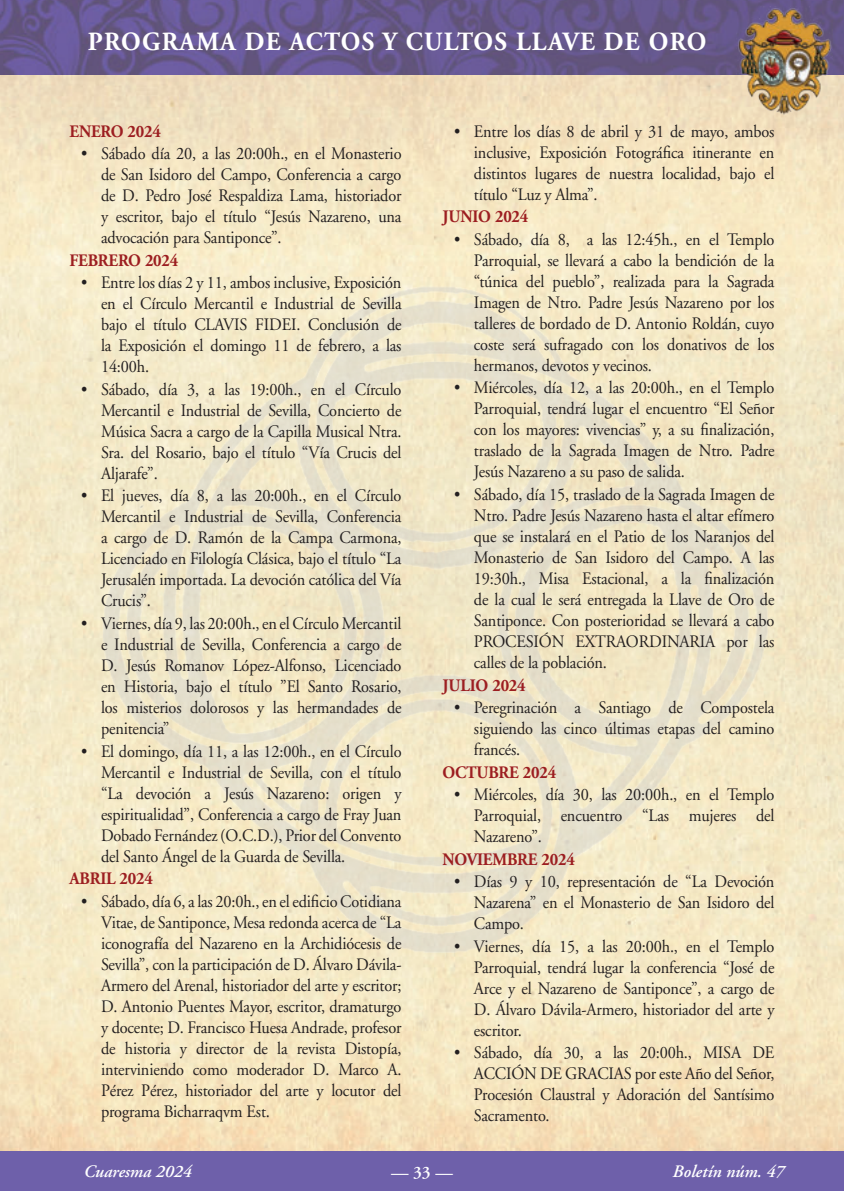
<style>
.page{position:relative;width:844px;height:1191px;background:#fff}
.page>*{position:absolute;margin:0;border:0;box-sizing:border-box;transform-origin:0 0}
.t1{font:700 26.25px "Adobe Garamond";letter-spacing:.05em;color:#fff;scale:.95 1}
.t2{font:17.5px/21px "Adobe Garamond";letter-spacing:-.01em;color:#231f20;text-align:justify;scale:.93 1}
.t3{font:700 17.5px "Adobe Garamond";letter-spacing:-.01em;color:#9c1e21;scale:.93 1}
.t4{font:italic 600 17.5px "Adobe Garamond";color:#fff}
.t5{font:600 17.5px "Adobe Garamond";color:#fff}
</style>
<div class="page">
<img style="left:0;top:74px;width:843px;height:1077px">
<div style="left:0;top:1151px;width:843px;height:40px;background:#6e60aa"></div>
<img style="left:0;top:0;width:843px;height:74px">
<img style="left:736px;top:6px;width:96px;height:110px">
<img style="left:60px;top:267px;width:724px;height:698px">
<h1 class="t1" style="left:88px;top:27px;width:652px">PROGRAMA DE ACTOS Y CULTOS LLAVE DE ORO</h1>
<p class="t3" style="left:69px;top:122px;width:100px">ENERO 2024</p>
<p class="t2" style="left:101px;top:144px;width:324px;text-indent:-20px">• Sábado día 20, a las 20:00h., en el Monasterio de San Isidoro del Campo, Conferencia a cargo de D. Pedro José Respaldiza Lama, historiador y escritor, bajo el título “Jesús Nazareno, una advocación para Santiponce”.</p>
<p class="t3" style="left:69px;top:251px;width:118px">FEBRERO 2024</p>
<p class="t2" style="left:101px;top:273px;width:324px;text-indent:-20px">• Entre los días 2 y 11, ambos inclusive, Exposición en el Círculo Mercantil e Industrial de Sevilla bajo el título CLAVIS FIDEI. Conclusión de la Exposición el domingo 11 de febrero, a las 14:00h.</p>
<p class="t2" style="left:101px;top:379px;width:324px;text-indent:-20px">• Sábado, día 3, a las 19:00h., en el Círculo Mercantil e Industrial de Sevilla, Concierto de Música Sacra a cargo de la Capilla Musical Ntra.<br>Sra. del Rosario, bajo el título “Vía Crucis del Aljarafe”.</p>
<p class="t2" style="left:101px;top:486px;width:324px;text-indent:-20px">• El jueves, día 8, a las 20:00h., en el Círculo Mercantil e Industrial de Sevilla, Conferencia a cargo de D. Ramón de la Campa Carmona, Licenciado en Filología Clásica, bajo el título “La Jerusalén importada. La devoción católica del Vía Crucis”.</p>
<p class="t2" style="left:101px;top:613px;width:324px;text-indent:-20px">• Viernes, día 9, las 20:00h., en el Círculo Mercantil e Industrial de Sevilla, Conferencia a cargo de D. Jesús Romanov López-Alfonso, Licenciado en Historia, bajo el título ”El Santo Rosario, los misterios dolorosos y las hermandades de penitencia”</p>
<p class="t2" style="left:101px;top:741px;width:324px;text-indent:-20px">• El domingo, día 11, a las 12:00h., en el Círculo Mercantil e Industrial de Sevilla, con el título “La devoción a Jesús Nazareno: origen y espiritualidad”, Conferencia a cargo de Fray Juan Dobado Fernández (O.C.D.), Prior del Convento del Santo Ángel de la Guarda de Sevilla.</p>
<p class="t3" style="left:69px;top:869px;width:91px">ABRIL 2024</p>
<p class="t2" style="left:101px;top:891px;width:324px;text-indent:-20px">• Sábado, día 6, a las 20:0h., en el edificio Cotidiana Vitae, de Santiponce, Mesa redonda acerca de “La iconografía del Nazareno en la Archidiócesis de Sevilla”, con la participación de D. Álvaro Dávila-Armero del Arenal, historiador del arte y escritor; D. Antonio Puentes Mayor, escritor, dramaturgo y docente; D. Francisco Huesa Andrade, profesor de historia y director de la revista Distopía, interviniendo como moderador D. Marco A.<br>Pérez Pérez, historiador del arte y locutor del programa Bicharraqvm Est.</p>
<p class="t2" style="left:474px;top:121px;width:324px;text-indent:-20px">• Entre los días 8 de abril y 31 de mayo, ambos inclusive, Exposición Fotográfica itinerante en distintos lugares de nuestra localidad, bajo el título “Luz y Alma”.</p>
<p class="t3" style="left:442px;top:207px;width:94px">JUNIO 2024</p>
<p class="t2" style="left:474px;top:229px;width:324px;text-indent:-20px">• Sábado, día 8, a las 12:45h., en el Templo Parroquial, se llevará a cabo la bendición de la “túnica del pueblo”, realizada para la Sagrada Imagen de Ntro. Padre Jesús Nazareno por los talleres de bordado de D. Antonio Roldán, cuyo coste será sufragado con los donativos de los hermanos, devotos y vecinos.</p>
<p class="t2" style="left:474px;top:378px;width:324px;text-indent:-20px">• Miércoles, día 12, a las 20:00h., en el Templo Parroquial, tendrá lugar el encuentro “El Señor con los mayores: vivencias” y, a su finalización, traslado de la Sagrada Imagen de Ntro. Padre Jesús Nazareno a su paso de salida.</p>
<p class="t2" style="left:474px;top:484px;width:324px;text-indent:-20px">• Sábado, día 15, traslado de la Sagrada Imagen de Ntro. Padre Jesús Nazareno hasta el altar efímero que se instalará en el Patio de los Naranjos del Monasterio de San Isidoro del Campo. A las 19:30h., Misa Estacional, a la finalización de la cual le será entregada la Llave de Oro de Santiponce. Con posterioridad se llevará a cabo PROCESIÓN EXTRAORDINARIA por las calles de la población.</p>
<p class="t3" style="left:442px;top:675px;width:91px">JULIO 2024</p>
<p class="t2" style="left:474px;top:697px;width:324px;text-indent:-20px">• Peregrinación a Santiago de Compostela siguiendo las cinco últimas etapas del camino francés.</p>
<p class="t3" style="left:442px;top:762px;width:124px">OCTUBRE 2024</p>
<p class="t2" style="left:474px;top:784px;width:324px;text-indent:-20px">• Miércoles, día 30, las 20:00h., en el Templo Parroquial, encuentro “Las mujeres del Nazareno”.</p>
<p class="t3" style="left:442px;top:849px;width:144px">NOVIEMBRE 2024</p>
<p class="t2" style="left:474px;top:871px;width:324px;text-indent:-20px">• Días 9 y 10, representación de “La Devoción Nazarena” en el Monasterio de San Isidoro del Campo.</p>
<p class="t2" style="left:474px;top:936px;width:324px;text-indent:-20px">• Viernes, día 15, a las 20:00h., en el Templo Parroquial, tendrá lugar la conferencia “José de Arce y el Nazareno de Santiponce”, a cargo de D. Álvaro Dávila-Armero, historiador del arte y escritor.</p>
<p class="t2" style="left:474px;top:1042px;width:324px;text-indent:-20px">• Sábado, día 30, a las 20:00h., MISA DE ACCIÓN DE GRACIAS por este Año del Señor, Procesión Claustral y Adoración del Santísimo Sacramento.</p>
<p class="t4" style="left:84px;top:1161px;width:109px">Cuaresma 2024</p>
<p class="t4" style="left:672px;top:1161px;width:113px">Boletín núm. 47</p>
<p class="t5" style="left:391px;top:1165px;width:63px">— 33 —</p>
</div>
